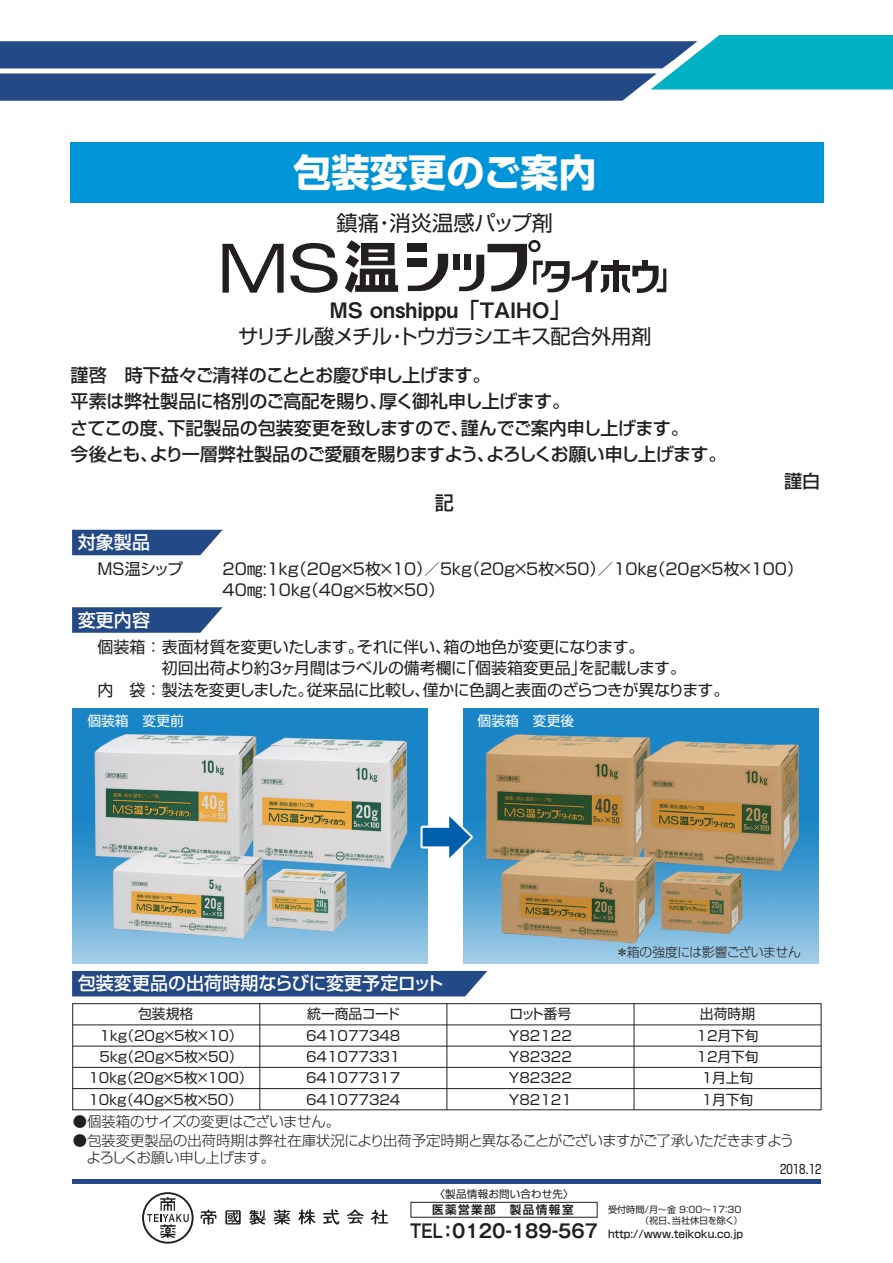
<style>
.page{position:relative;width:893px;height:1263px;background:#fff}
.page>*{position:absolute;margin:0;border:0;box-sizing:border-box;transform-origin:0 0}
.t1{font:700 38.25px "Shin Go Pro";color:#fff}
.t2{font:21.3px "Midashi Go Pr 5 MB31";color:#231f20}
.t3{font:21.3px "Shin Go Pro";letter-spacing:-.005em;color:#231f20}
.t4{font:20.25px "Shin Go Pro";letter-spacing:-.035em;color:#231f20}
.t5{font:500 19.2px "Shin Go Pro";color:#231f20}
.t6{font:700 18.45px "Gothic MB101 Pr 6 N De";color:#231f20;scale:.8 1}
.t7{font:500 18px/26.4px "Shin Go Pro";letter-spacing:-.03em;color:#231f20}
.t8{font:500 18px "Shin Go Pro";color:#fff}
.t9{font:15.9px/21.3px "Shin Go Pro";color:#231f20}
.t10{font:15.9px "Shin Go Pro";letter-spacing:-.035em;color:#231f20}
.t11{font:300 14.4px/17px "Shin Go Pro";letter-spacing:-.02em;color:#231f20}
.t12{font:13.8px/21.3px "Shin Go Pro";color:#231f20;text-align:justify}
.t13{font:13.8px "Shin Go Pro";color:#fff}
.t14{font:300 12.75px "Shin Go Pro";letter-spacing:-.03em;color:#231f20}
.t15{font:12.75px "Shin Go Pro";color:#231f20}
.t16{font:700 11.55px "Shin Go Pro De";letter-spacing:.13em;color:#231f20}
.t17{font:500 10.5px "Shin Go Pro";color:#231f20}
.t18{font:10.5px "Shin Go Pro";letter-spacing:.02em;color:#231f20}
.t19{font:9.15px/10.9px "Shin Go Pro";color:#231f20}
</style>
<div class="page">
<svg style="left:0;top:35px;width:893px;height:66px"></svg>
<svg style="left:72px;top:530px;width:151px;height:25px;background:#345790"></svg>
<svg style="left:72px;top:607px;width:151px;height:26px;background:#385a92"></svg>
<div style="left:72px;top:971px;width:415px;height:25px;background:#244987"></div>
<div style="left:70px;top:142px;width:753px;height:61px;background:#0095d9"></div>
<svg style="left:142px;top:1192px;width:52px;height:51px"></svg>
<svg style="left:201px;top:1209px;width:15px;height:16px"></svg>
<svg style="left:225px;top:1210px;width:16px;height:14px"></svg>
<svg style="left:249px;top:1210px;width:17px;height:15px"></svg>
<svg style="left:274px;top:1209px;width:16px;height:15px"></svg>
<svg style="left:298px;top:1209px;width:17px;height:15px"></svg>
<svg style="left:323px;top:1209px;width:17px;height:16px"></svg>
<svg style="left:347px;top:1209px;width:17px;height:15px"></svg>
<svg style="left:371px;top:1209px;width:17px;height:15px"></svg>
<div style="left:72px;top:1179px;width:748px;height:5px;background:#244987"></div>
<svg style="left:222px;top:244px;width:62px;height:49px"></svg>
<svg style="left:290px;top:243px;width:48px;height:50px"></svg>
<svg style="left:345px;top:240px;width:53px;height:53px"></svg>
<div style="left:408px;top:243px;width:19px;height:8px;background:#231f20"></div>
<svg style="left:408px;top:254px;width:40px;height:37px"></svg>
<div style="left:453px;top:254px;width:7px;height:16px;background:#231f20"></div>
<div style="left:601px;top:266px;width:29px;height:5px;background:#231f20"></div>
<div style="left:613px;top:260px;width:6px;height:32px;background:#231f20"></div>
<svg style="left:459px;top:240px;width:150px;height:53px"></svg>
<div style="left:643px;top:260px;width:5px;height:8px;background:#231f20"></div>
<svg style="left:622px;top:266px;width:44px;height:27px"></svg>
<img style="left:72px;top:708px;width:355px;height:255px">
<img style="left:463px;top:708px;width:356px;height:255px">
<div style="left:411px;top:1202px;width:186px;height:15px;border:1px solid #231f20"></div>
<div style="left:72px;top:1003px;width:749px;height:107px;border:1px solid #231f20"></div>
<hr style="left:259px;top:1004px;width:1px;height:106px;background:#231f20">
<hr style="left:446px;top:1004px;width:1px;height:106px;background:#231f20">
<hr style="left:634px;top:1004px;width:1px;height:106px;background:#231f20">
<hr style="left:73px;top:1024px;width:748px;height:1px;background:#231f20">
<hr style="left:73px;top:1046px;width:748px;height:1px;background:#231f20">
<hr style="left:73px;top:1067px;width:748px;height:1px;background:#231f20">
<hr style="left:73px;top:1088px;width:748px;height:1px;background:#231f20">
<svg style="left:418px;top:806px;width:59px;height:62px"></svg>
<h1 class="t1" style="left:293px;top:142px;width:305px">包装変更のご案内</h1>
<h2 class="t3" style="left:336px;top:206px;width:218px">鎮痛・消炎温感パップ剤</h2>
<h2 class="t2" style="left:330px;top:293px;width:242px">MS onshippu「TAIHO」</h2>
<h3 class="t4" style="left:238px;top:320px;width:415px">サリチル酸メチル・トウガラシエキス配合外用剤</h3>
<h3 class="t7" style="left:70px;top:360px;width:658px">謹啓　時下益々ご清祥のこととお慶び申し上げます。<br>平素は弊社製品に格別のご高配を賜り、厚く御礼申し上げます。<br>さてこの度、下記製品の包装変更を致しますので、謹んでご案内申し上げます。<br>今後とも、より一層弊社製品のご愛顧を賜りますよう、よろしくお願い申し上げます。</h3>
<h3 class="t8" style="left:78px;top:528px;width:74px">対象製品</h3>
<h3 class="t5" style="left:435px;top:487px;width:21px">記</h3>
<h3 class="t7" style="left:784px;top:465px;width:38px">謹白</h3>
<p class="t9" style="left:98px;top:556px;width:87px">MS温シップ</p>
<h3 class="t8" style="left:78px;top:605px;width:74px">変更内容</h3>
<p class="t9" style="left:223px;top:556px;width:582px">20㎎:1kg（20g×5枚×10）／5kg（20g×5枚×50）／10kg（20g×5枚×100）<br>40㎎:10kg（40g×5枚×50）</p>
<p class="t9" style="left:98px;top:634px;width:548px">個装箱：表面材質を変更いたします。それに伴い、箱の地色が変更になります。</p>
<p class="t10" style="left:98px;top:676px;width:633px">内　袋：製法を変更しました。従来品に比較し、僅かに色調と表面のざらつきが異なります。</p>
<p class="t9" style="left:162px;top:656px;width:525px">初回出荷より約3ヶ月間はラベルの備考欄に「個装箱変更品」を記載します。</p>
<p class="t13" style="left:87px;top:710px;width:98px">個装箱　変更前</p>
<p class="t13" style="left:478px;top:710px;width:98px">個装箱　変更後</p>
<h3 class="t8" style="left:78px;top:969px;width:367px">包装変更品の出荷時期ならびに変更予定ロット</h3>
<p class="t14" style="left:616px;top:942px;width:187px">＊箱の強度には影響ございません</p>
<p class="t12" style="left:138px;top:1002px;width:57px">包装規格</p>
<p class="t12" style="left:307px;top:1002px;width:94px">統一商品コード</p>
<p class="t12" style="left:509px;top:1002px;width:63px">ロット番号</p>
<p class="t12" style="left:700px;top:1002px;width:57px">出荷時期</p>
<p class="t12" style="left:100px;top:1023px;width:145px">1kg（20g×5枚×10）</p>
<p class="t12" style="left:100px;top:1044px;width:145px">5kg（20g×5枚×50）</p>
<p class="t12" style="left:88px;top:1066px;width:166px">10kg（20g×5枚×100）</p>
<p class="t12" style="left:88px;top:1087px;width:155px">10kg（40g×5枚×50）</p>
<p class="t12" style="left:306px;top:1023px;width:96px">641077348<br>641077331<br>641077317<br>641077324</p>
<p class="t12" style="left:696px;top:1023px;width:64px;text-align:center">12月下旬<br>12月下旬<br>1月上旬<br>1月下旬</p>
<p class="t12" style="left:509px;top:1023px;width:64px">Y82122<br>Y82322<br>Y82322<br>Y82121</p>
<p class="t11" style="left:73px;top:1111px;width:269px">●個装箱のサイズの変更はございません。</p>
<p class="t11" style="left:73px;top:1130px;width:723px">●包装変更製品の出荷時期は弊社在庫状況により出荷予定時期と異なることがございますがご了承いただきますよう　よろしくお願い申し上げます。</p>
<p class="t15" style="left:780px;top:1159px;width:43px">2018.12</p>
<p class="t18" style="left:434px;top:1185px;width:141px">〈製品情報お問い合わせ先〉</p>
<p class="t16" style="left:432px;top:1200px;width:143px">医薬営業部　製品情報室</p>
<h3 class="t6" style="left:410px;top:1215px;width:237px">TEL：0120-189-567</h3>
<p class="t19" style="left:608px;top:1203px;width:136px">受付時間/月～金 9：00～17：30　　　　（祝日、当社休日を除く）</p>
<p class="t17" style="left:608px;top:1225px;width:136px">http://www.teikoku.co.jp</p>
</div>
